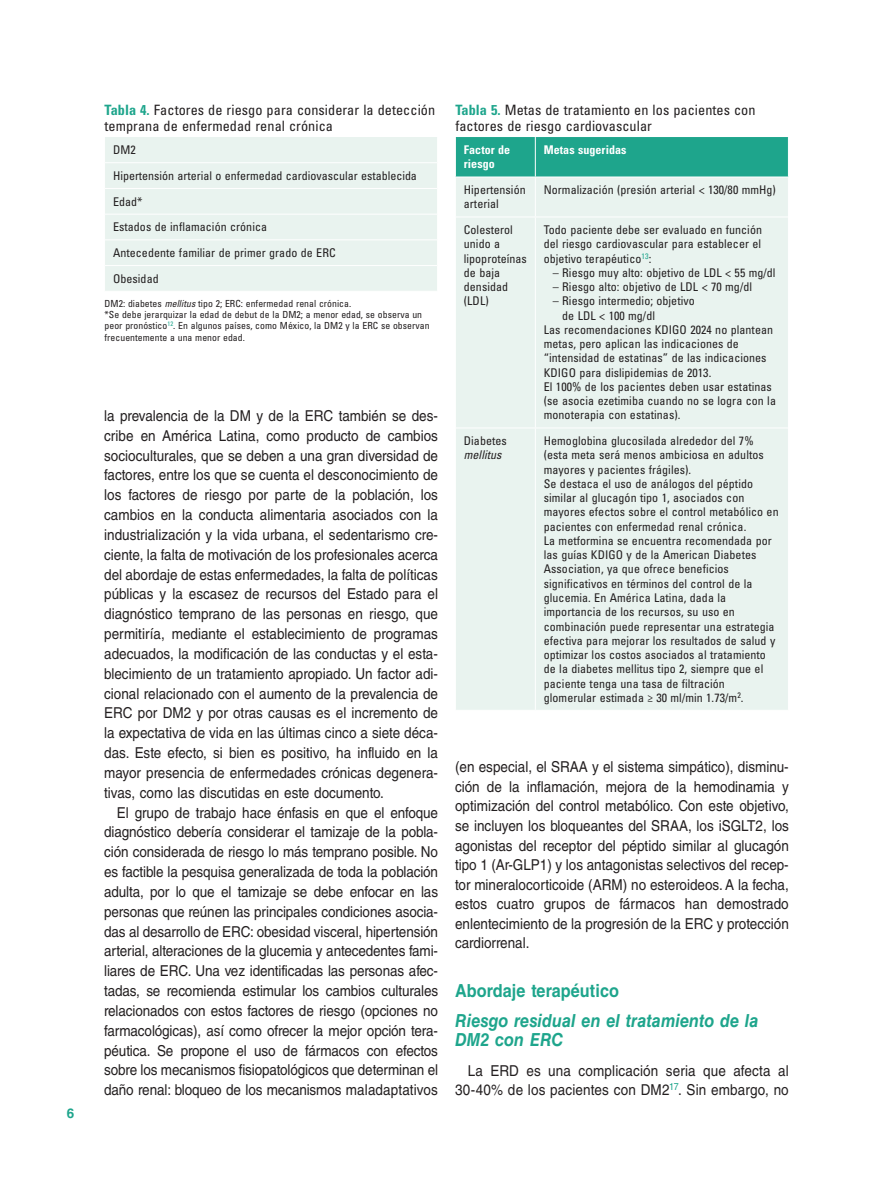
<style>
.page{position:relative;width:893px;height:1191px;background:#fff}
.page>*{position:absolute;margin:0;border:0;box-sizing:border-box;transform-origin:0 0}
.t1{font:italic 700 18px/19.5px "Helvetica LT Std";letter-spacing:.005em;color:#1ea58c;scale:.9 1}
.t2{font:700 18px "Helvetica LT Std";letter-spacing:.005em;color:#1ea58c;scale:.9 1}
.TX{font:15px/19.8px "Helvetica LT Std";color:#231f20;text-align:justify;scale:.9 1}
.TT{font:condensed 14.25px/16.5px "Univers LT Std";letter-spacing:.005em;color:#231f20}
.t3{font:700 13.5px "Helvetica LT Std";color:#1ea58c}
.TBL{font:condensed 12px/14.2px "Univers LT Std";letter-spacing:.005em;color:#231f20}
.TB{font:condensed 12px/14.2px "Univers LT Std";letter-spacing:.005em;color:#231f20}
.TCH{font:700 condensed 12px/14.2px "Univers LT Std";letter-spacing:.005em;color:#fff}
.TFN{font:condensed 9.75px/11.2px "Univers LT Std";letter-spacing:.005em;color:#231f20}
.s1{font-weight:700;color:#1ea58c}
.s2{font-style:italic}
</style>
<div class="page">
<div style="left:105px;top:137px;width:332px;height:154px;background:#e9f3ef"></div>
<hr style="left:105px;top:162px;width:332px;height:1px;background:#fff">
<hr style="left:105px;top:188px;width:332px;height:1px;background:#fff">
<hr style="left:105px;top:214px;width:332px;height:1px;background:#fff">
<hr style="left:105px;top:239px;width:332px;height:1px;background:#fff">
<hr style="left:105px;top:265px;width:332px;height:1px;background:#fff">
<div style="left:456px;top:137px;width:332px;height:40px;background:#1ea58c"></div>
<div style="left:456px;top:178px;width:332px;height:532px;background:#e9f3ef"></div>
<hr style="left:535px;top:137px;width:1px;height:40px;background:#fff">
<hr style="left:535px;top:177px;width:1px;height:40px;background:#fff">
<hr style="left:535px;top:217px;width:1px;height:210px;background:#fff">
<hr style="left:535px;top:428px;width:1px;height:282px;background:#fff">
<hr style="left:456px;top:427px;width:79px;height:1px;background:#fff">
<hr style="left:535px;top:427px;width:253px;height:1px;background:#fff">
<hr style="left:456px;top:217px;width:79px;height:1px;background:#fff">
<hr style="left:535px;top:217px;width:253px;height:1px;background:#fff">
<p class="t3" style="left:67px;top:1104px;width:9px">6</p>
<p class="TT" style="left:105px;top:101px;width:332px"><span class="s1">Tabla 4.</span> Factores de riesgo para considerar la detección temprana de enfermedad renal crónica</p>
<p class="TB" style="left:113px;top:143px;width:24px">DM2</p>
<p class="TB" style="left:113px;top:168px;width:305px">Hipertensión arterial o enfermedad cardiovascular establecida</p>
<p class="TB" style="left:113px;top:194px;width:31px">Edad*</p>
<p class="TB" style="left:113px;top:220px;width:156px">Estados de inflamación crónica</p>
<p class="TB" style="left:113px;top:245px;width:224px">Antecedente familiar de primer grado de ERC</p>
<p class="TBL" style="left:113px;top:271px;width:47px">Obesidad</p>
<p class="TFN" style="left:105px;top:298px;width:248px">DM2: diabetes <span class="s2">mellitus</span> tipo 2; ERC: enfermedad renal crónica.</p>
<p class="TFN" style="left:105px;top:309px;width:327px">*Se debe jerarquizar la edad de debut de la DM2; a menor edad, se observa un peor pronóstico<sup>12</sup>. En algunos países, como México, la DM2 y la ERC se observan frecuentemente a una menor edad.</p>
<p class="TX" style="left:104px;top:406px;width:373px">la prevalencia de la DM y de la ERC también se des&shy;cribe en América Latina, como producto de cambios socioculturales, que se deben a una gran diversidad de factores, entre los que se cuenta el desconocimiento de los factores de riesgo por parte de la población, los cambios en la conducta alimentaria asociados con la industrialización y la vida urbana, el sedentarismo cre&shy;ciente, la falta de motivación de los profesionales acerca del abordaje de estas enfermedades, la falta de políticas públicas y la escasez de recursos del Estado para el diagnóstico temprano de las personas en riesgo, que permitiría, mediante el establecimiento de programas adecuados, la modificación de las conductas y el esta&shy;blecimiento de un tratamiento apropiado. Un factor adi&shy;cional relacionado con el aumento de la prevalencia de ERC por DM2 y por otras causas es el incremento de la expectativa de vida en las últimas cinco a siete déca&shy;das. Este efecto, si bien es positivo, ha influido en la mayor presencia de enfermedades crónicas degenera&shy;tivas, como las discutidas en este documento.</p>
<p class="TX" style="left:104px;top:802px;width:373px;text-indent:13px">El grupo de trabajo hace énfasis en que el enfoque diagnóstico debería considerar el tamizaje de la pobla&shy;ción considerada de riesgo lo más temprano posible. No es factible la pesquisa generalizada de toda la población adulta, por lo que el tamizaje se debe enfocar en las personas que reúnen las principales condiciones asocia&shy;das al desarrollo de ERC: obesidad visceral, hipertensión arterial, alteraciones de la glucemia y antecedentes fami&shy;liares de ERC. Una vez identificadas las personas afec&shy;tadas, se recomienda estimular los cambios culturales relacionados con estos factores de riesgo (opciones no farmacológicas), así como ofrecer la mejor opción tera&shy;péutica. Se propone el uso de fármacos con efectos sobre los mecanismos fisiopatológicos que determinan el daño renal: bloqueo de los mecanismos maladaptativos</p>
<p class="TT" style="left:455px;top:101px;width:302px"><span class="s1">Tabla 5.</span> Metas de tratamiento en los pacientes con factores de riesgo cardiovascular</p>
<p class="TCH" style="left:464px;top:143px;width:48px">Factor de riesgo</p>
<p class="TCH" style="left:544px;top:143px;width:84px">Metas sugeridas</p>
<p class="TB" style="left:464px;top:183px;width:63px">Hipertensión arterial</p>
<p class="TB" style="left:544px;top:183px;width:234px">Normalización (presión arterial &lt; 130/80 mmHg)</p>
<p class="TB" style="left:464px;top:223px;width:64px">Colesterol unido a lipoproteínas de baja densidad (LDL)</p>
<p class="TB" style="left:544px;top:223px;width:220px;text-align:justify">Todo paciente debe ser evaluado en función del riesgo cardiovascular para establecer el objetivo terapéutico<sup>13</sup>:</p>
<p class="TB" style="left:553px;top:265px;width:224px">– Riesgo muy alto: objetivo de LDL &lt; 55 mg/dl</p>
<p class="TB" style="left:553px;top:280px;width:201px">– Riesgo alto: objetivo de LDL &lt; 70 mg/dl</p>
<p class="TB" style="left:562px;top:294px;width:134px;text-indent:-9px">– Riesgo intermedio; objetivo de LDL &lt; 100 mg/dl</p>
<p class="TB" style="left:544px;top:322px;width:231px">Las recomendaciones KDIGO 2024 no plantean metas, pero aplican las indicaciones de “intensidad de estatinas” de las indicaciones KDIGO para dislipidemias de 2013.</p>
<p class="TB" style="left:544px;top:379px;width:234px">El 100% de los pacientes deben usar estatinas (se asocia ezetimiba cuando no se logra con la monoterapia con estatinas).</p>
<p class="TBL" style="left:464px;top:433px;width:44px">Diabetes <span class="s2">mellitus</span></p>
<p class="TBL" style="left:544px;top:433px;width:221px">Hemoglobina glucosilada alrededor del 7% (esta meta será menos ambiciosa en adultos mayores y pacientes frágiles).</p>
<p class="TBL" style="left:544px;top:476px;width:236px">Se destaca el uso de análogos del péptido similar al glucagón tipo 1, asociados con mayores efectos sobre el control metabólico en pacientes con enfermedad renal crónica.</p>
<p class="TBL" style="left:544px;top:533px;width:233px">La metformina se encuentra recomendada por las guías KDIGO y de la American Diabetes Association, ya que ofrece beneficios significativos en términos del control de la glucemia. En América Latina, dada la importancia de los recursos, su uso en combinación puede representar una estrategia efectiva para mejorar los resultados de salud y optimizar los costos asociados al tratamiento de la diabetes mellitus tipo 2, siempre que el paciente tenga una tasa de filtración glomerular estimada ≥ 30 ml/min 1.73/m<sup>2</sup>.</p>
<p class="TX" style="left:455px;top:757px;width:373px">(en especial, el SRAA y el sistema simpático), disminu&shy;ción de la inflamación, mejora de la hemodinamia y optimización del control metabólico. Con este objetivo, se incluyen los bloqueantes del SRAA, los iSGLT2, los agonistas del receptor del péptido similar al glucagón tipo 1 (Ar-GLP1) y los antagonistas selectivos del recep&shy;tor mineralocorticoide (ARM) no esteroideos. A la fecha, estos cuatro grupos de fármacos han demostrado enlentecimiento de la progresión de la ERC y protección cardiorrenal.</p>
<h1 class="t2" style="left:455px;top:980px;width:184px">Abordaje terapéutico</h1>
<h2 class="t1" style="left:455px;top:1010px;width:339px">Riesgo residual en el tratamiento de la<br>DM2 con ERC</h2>
<p class="TX" style="left:455px;top:1060px;width:372px;text-align:right">La ERD es una complicación seria que afecta al<br>30-40% de los pacientes con DM2<sup>17</sup>. Sin embargo, no</p>
</div>
